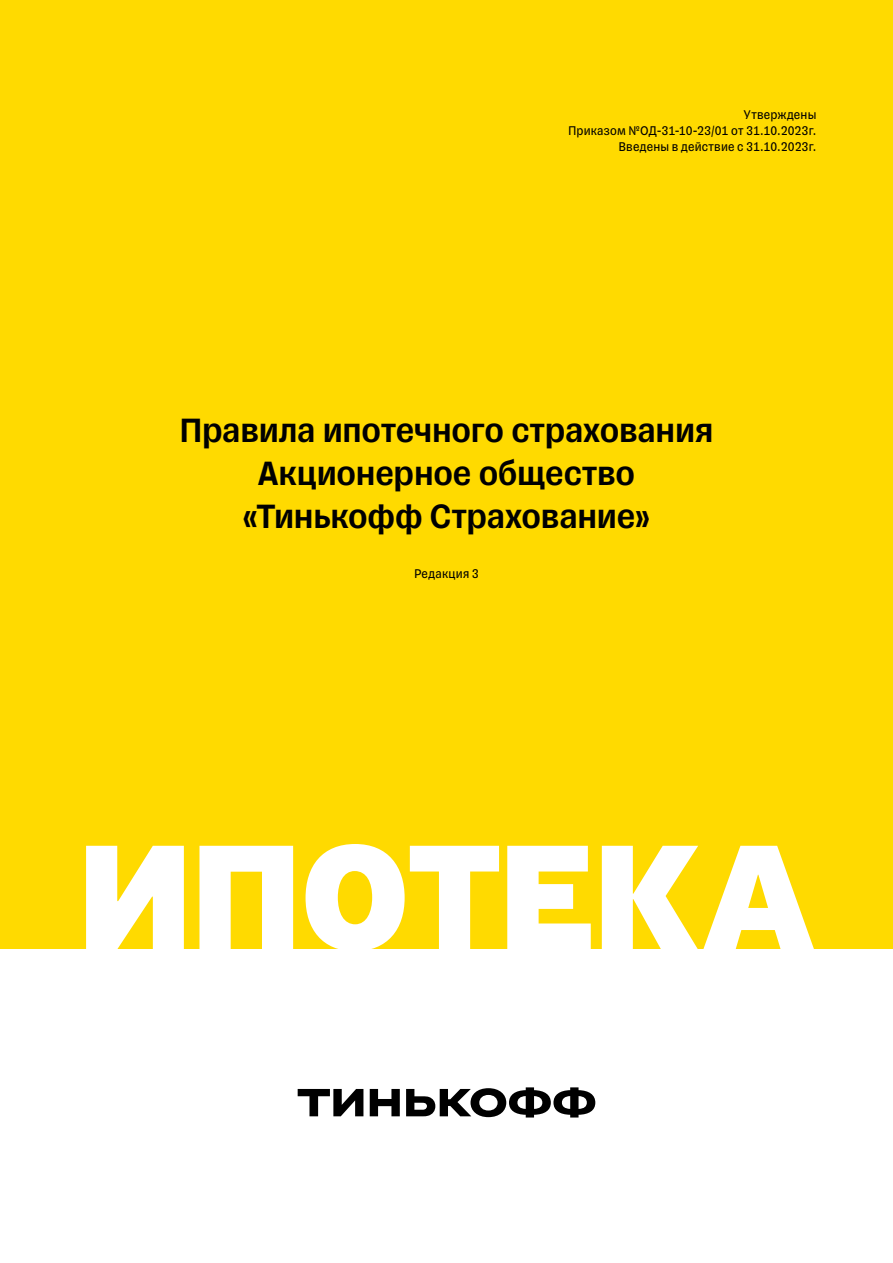
<style>
.page{position:relative;width:893px;height:1263px;background:#fff}
.page>*{position:absolute;margin:0;border:0;box-sizing:border-box;transform-origin:0 0}
.t1{font:900 159px "PF Highway Sans Pro";letter-spacing:-.005em;color:#fff}
.t2{font:500 36px/43.2px "Tinkoff Sans";letter-spacing:-.005em;color:#000;text-align:center}
.t3{font:13.5px/16.2px "Tinkoff Sans";letter-spacing:.015em;color:#000;text-align:right}
</style>
<div class="page">
<div style="left:0;top:0;width:893px;height:948px;background:#ffda00"></div>
<svg style="left:298px;top:1089px;width:65px;height:27px"></svg>
<svg style="left:370px;top:1089px;width:30px;height:27px"></svg>
<svg style="left:406px;top:1087px;width:189px;height:30px"></svg>
<p class="t3" style="left:568px;top:106px;width:250px">Утверждены<br>Приказом №ОД-31-10-23/01 от 31.10.2023г.<br>Введены в действие с 31.10.2023г.</p>
<h2 class="t2" style="left:179px;top:408px;width:536px">Правила ипотечного страхования<br>Акционерное общество «Тинькофф Страхование»</h2>
<p class="t3" style="left:414px;top:565px;width:66px">Редакция 3</p>
<h1 class="t1" style="left:78px;top:796px;width:738px">ИПОТЕКА</h1>
</div>
